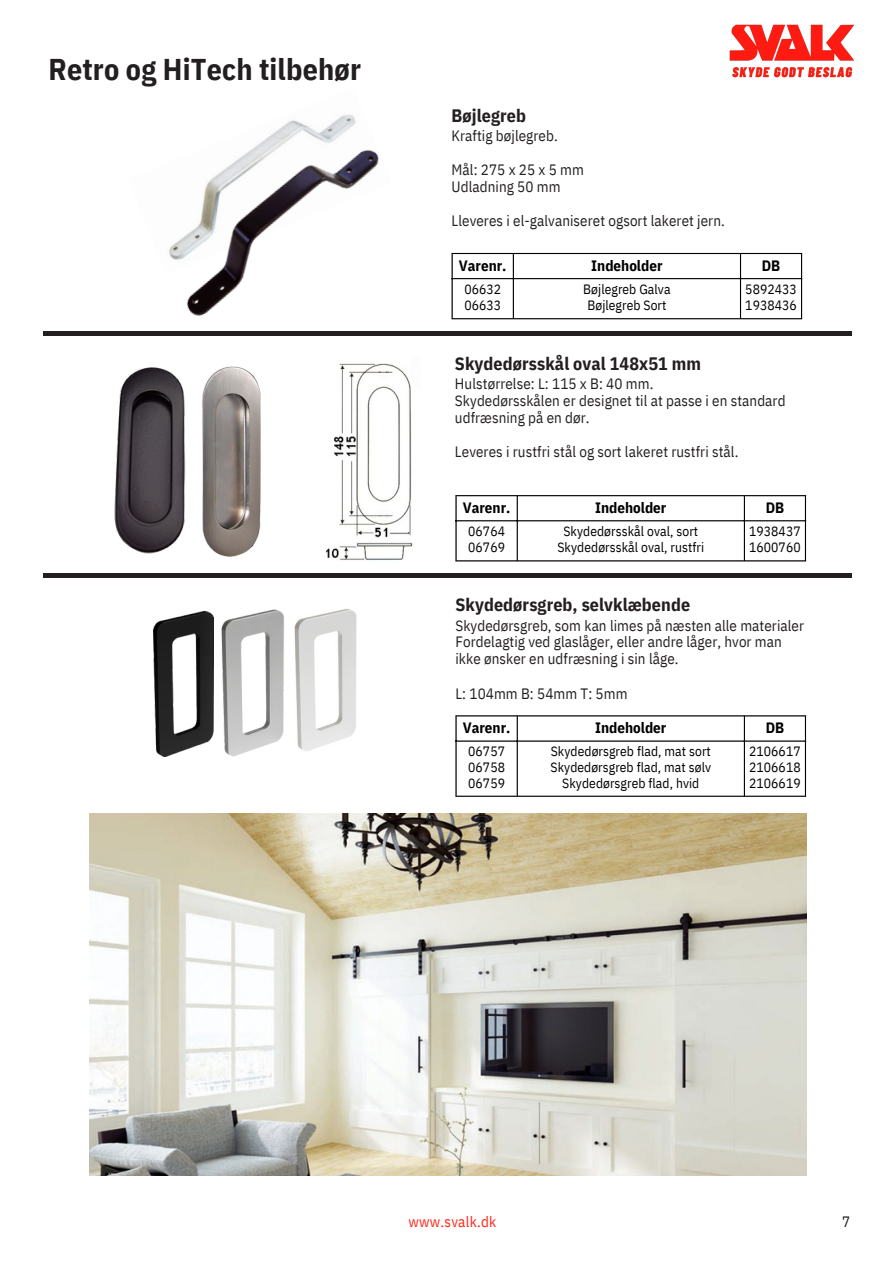
<style>
.page{position:relative;width:894px;height:1264px;background:#fff}
.page>*{position:absolute;margin:0;border:0;box-sizing:border-box;transform-origin:0 0}
.t1{font:700 30px "IBM Plex Sans Cond";letter-spacing:.005em;color:#231f20}
.t2{font:700 18px "IBM Plex Sans Cond";letter-spacing:.005em;color:#231f20}
.t3{font:15px/16.8px "IBM Plex Sans Cond";letter-spacing:.005em;color:#231f20}
.t4{font:700 15px "IBM Plex Sans Cond";color:#000}
.t5{font:15px "IBM Plex Sans Cond";letter-spacing:.015em;color:#ff2519}
.t6{font:13.5px/15.8px "IBM Plex Sans Cond";letter-spacing:.005em;color:#000}
</style>
<div class="page">
<hr style="left:43px;top:332px;width:807px;height:4px;background:#231f20">
<img style="left:169px;top:121px;width:210px;height:195px">
<img style="left:89px;top:813px;width:716px;height:363px">
<img style="left:257px;top:381px;width:4px;height:158px">
<img style="left:114px;top:366px;width:143px;height:191px">
<img style="left:326px;top:363px;width:87px;height:198px">
<img style="left:153px;top:611px;width:60px;height:145px">
<img style="left:221px;top:610px;width:63px;height:146px">
<img style="left:294px;top:609px;width:63px;height:142px">
<hr style="left:451px;top:254px;width:1px;height:64px;background:#000">
<hr style="left:512px;top:254px;width:1px;height:64px;background:#000">
<hr style="left:739px;top:254px;width:1px;height:64px;background:#000">
<hr style="left:800px;top:254px;width:1px;height:64px;background:#000">
<hr style="left:451px;top:253px;width:350px;height:1px;background:#000">
<hr style="left:451px;top:278px;width:350px;height:1px;background:#000">
<hr style="left:451px;top:318px;width:350px;height:1px;background:#000">
<hr style="left:455px;top:496px;width:1px;height:64px;background:#000">
<hr style="left:516px;top:496px;width:1px;height:64px;background:#000">
<hr style="left:743px;top:496px;width:1px;height:64px;background:#000">
<hr style="left:804px;top:496px;width:1px;height:64px;background:#000">
<hr style="left:455px;top:495px;width:350px;height:1px;background:#000">
<hr style="left:455px;top:520px;width:350px;height:1px;background:#000">
<hr style="left:455px;top:560px;width:350px;height:1px;background:#000">
<hr style="left:455px;top:716px;width:1px;height:79px;background:#000">
<hr style="left:516px;top:716px;width:1px;height:79px;background:#000">
<hr style="left:743px;top:716px;width:1px;height:79px;background:#000">
<hr style="left:804px;top:716px;width:1px;height:79px;background:#000">
<hr style="left:455px;top:715px;width:350px;height:1px;background:#000">
<hr style="left:455px;top:740px;width:350px;height:1px;background:#000">
<hr style="left:455px;top:795px;width:350px;height:1px;background:#000">
<hr style="left:43px;top:573px;width:807px;height:4px;background:#231f20">
<img style="left:729px;top:24px;width:125px;height:54px">
<p class="t1" style="left:49px;top:49px;width:314px">Retro og HiTech tilbehør</p>
<p class="t2" style="left:451px;top:103px;width:76px">Bøjlegreb</p>
<p class="t3" style="left:451px;top:127px;width:108px">Kraftig bøjlegreb.</p>
<p class="t3" style="left:451px;top:161px;width:134px">Mål: 275 x 25 x 5 mm</p>
<p class="t3" style="left:451px;top:178px;width:110px">Udladning 50 mm</p>
<p class="t3" style="left:451px;top:211px;width:275px">Lleveres i el-galvaniseret ogsort lakeret jern.</p>
<p class="t4" style="left:458px;top:255px;width:49px">Varenr.</p>
<p class="t4" style="left:591px;top:255px;width:73px">Indeholder</p>
<p class="t4" style="left:761px;top:255px;width:20px">DB</p>
<p class="t6" style="left:464px;top:281px;width:38px">06632</p>
<p class="t6" style="left:464px;top:297px;width:38px">06633</p>
<p class="t6" style="left:583px;top:281px;width:89px">Bøjlegreb Galva</p>
<p class="t6" style="left:587px;top:297px;width:80px">Bøjlegreb Sort</p>
<p class="t6" style="left:745px;top:281px;width:53px">5892433</p>
<p class="t6" style="left:745px;top:297px;width:53px">1938436</p>
<p class="t2" style="left:455px;top:351px;width:247px">Skydedørsskål oval 148x51 mm</p>
<p class="t3" style="left:455px;top:375px;width:200px">Hulstørrelse: L: 115 x B: 40 mm.</p>
<p class="t3" style="left:455px;top:392px;width:332px">Skydedørsskålen er designet til at passe i en standard udfræsning på en dør.</p>
<p class="t3" style="left:455px;top:442px;width:285px">Leveres i rustfri stål og sort lakeret rustfri stål.</p>
<p class="t4" style="left:462px;top:498px;width:49px">Varenr.</p>
<p class="t4" style="left:595px;top:498px;width:73px">Indeholder</p>
<p class="t4" style="left:765px;top:498px;width:20px">DB</p>
<p class="t6" style="left:468px;top:523px;width:38px">06764<br>06769</p>
<p class="t6" style="left:563px;top:523px;width:136px">Skydedørsskål oval, sort</p>
<p class="t6" style="left:749px;top:523px;width:53px">1938437</p>
<p class="t6" style="left:749px;top:539px;width:53px">1600760</p>
<p class="t6" style="left:557px;top:539px;width:148px">Skydedørsskål oval, rustfri</p>
<p class="t2" style="left:455px;top:593px;width:236px">Skydedørsgreb, selvklæbende</p>
<p class="t3" style="left:455px;top:616px;width:350px">Skydedørsgreb, som kan limes på næsten alle materialer<br>Fordelagtig ved glaslåger, eller andre låger, hvor man ikke ønsker en udfræsning i sin låge.</p>
<p class="t3" style="left:455px;top:685px;width:173px">L: 104mm B: 54mm T: 5mm</p>
<p class="t4" style="left:462px;top:718px;width:49px">Varenr.</p>
<p class="t4" style="left:595px;top:718px;width:73px">Indeholder</p>
<p class="t4" style="left:765px;top:718px;width:20px">DB</p>
<p class="t6" style="left:468px;top:743px;width:38px">06757</p>
<p class="t6" style="left:468px;top:759px;width:38px">06758</p>
<p class="t6" style="left:468px;top:774px;width:38px">06759</p>
<p class="t6" style="left:550px;top:743px;width:161px">Skydedørsgreb flad, mat sort</p>
<p class="t6" style="left:550px;top:759px;width:162px">Skydedørsgreb flad, mat sølv</p>
<p class="t6" style="left:562px;top:774px;width:138px">Skydedørsgreb flad, hvid</p>
<p class="t6" style="left:749px;top:743px;width:53px">2106617</p>
<p class="t6" style="left:749px;top:759px;width:53px">2106618</p>
<p class="t6" style="left:749px;top:774px;width:53px">2106619</p>
<p class="t5" style="left:408px;top:1211px;width:90px">www.svalk.dk</p>
<p class="t3" style="left:841px;top:1213px;width:10px">7</p>
</div>
